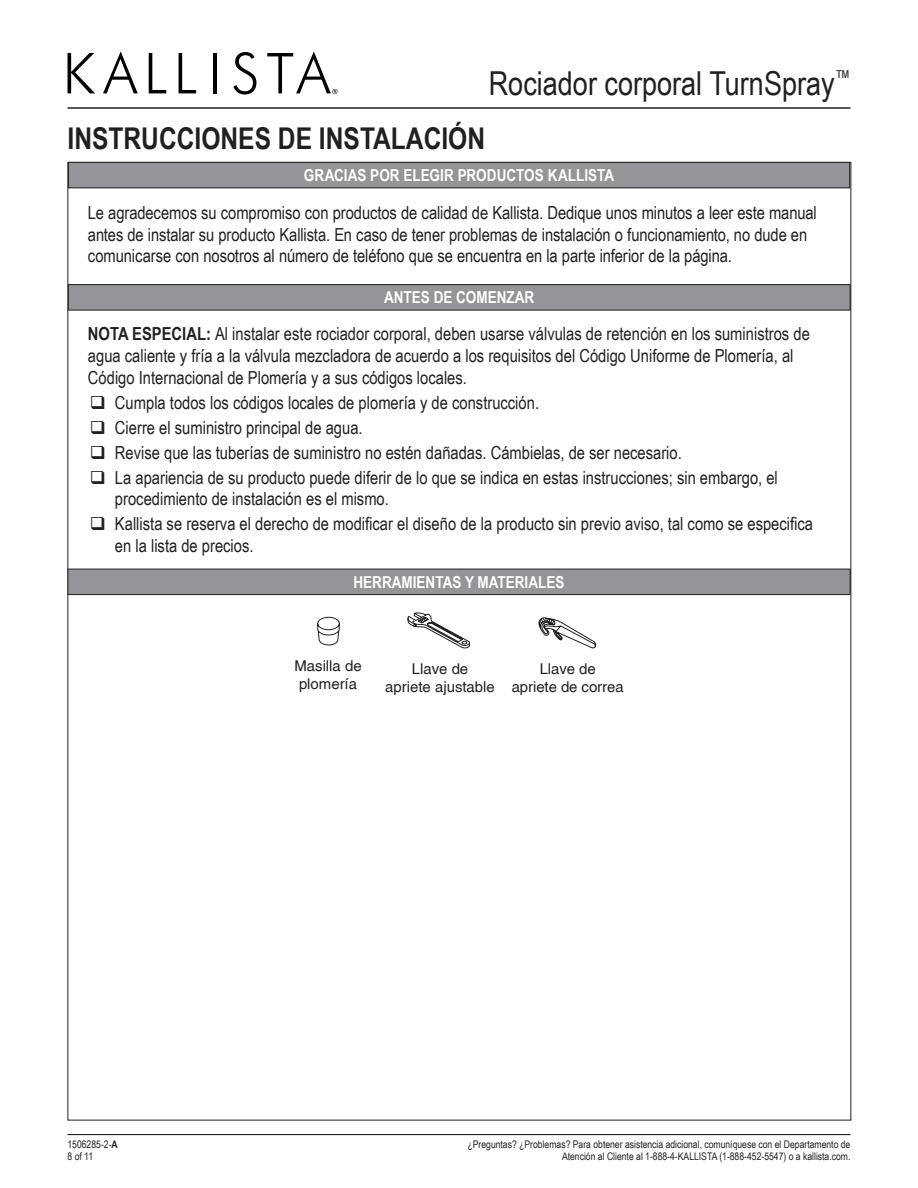
<style>
.page{position:relative;width:918px;height:1188px;background:#fff}
.page>*{position:absolute;margin:0;border:0;box-sizing:border-box;transform-origin:0 0}
.t1{font:33px "Arial Narrow";color:#231f20}
.t2{font:700 30px "Arial Narrow";color:#231f20}
.Body{font:18px/21.6px "Arial Narrow";color:#231f20}
.Install_Steps{font:18px/21.6px "Arial Narrow";color:#231f20}
.Section_Heading{font:700 16.5px "Arial Narrow";color:#fff}
.Caution_Line{font:700 16.5px "Arial Narrow";color:#fff}
.t3{font:15px/17.9px "Helvetica";color:#231f20;text-align:center}
.t4{font:10.5px/12.6px "Arial Narrow";color:#231f20}
.s1{font-weight:700}
</style>
<div class="page">
<svg style="left:68px;top:53px;width:27px;height:40px"></svg>
<svg style="left:103px;top:51px;width:35px;height:42px"></svg>
<svg style="left:149px;top:53px;width:17px;height:40px"></svg>
<svg style="left:179px;top:53px;width:17px;height:40px"></svg>
<hr style="left:213px;top:53px;width:4px;height:40px;background:#000">
<svg style="left:233px;top:52px;width:23px;height:42px"></svg>
<svg style="left:267px;top:51px;width:70px;height:43px"></svg>
<hr style="left:68px;top:107px;width:782px;height:2px;background:#231f20">
<hr style="left:68px;top:1134px;width:782px;height:1px;background:#231f20">
<div style="left:68px;top:162px;width:782px;height:26px;background:#939598"></div>
<div style="left:68px;top:162px;width:782px;height:26px;border:1px solid #231f20"></div>
<div style="left:68px;top:285px;width:782px;height:25px;background:#939598"></div>
<div style="left:68px;top:284px;width:782px;height:26px;border:1px solid #231f20"></div>
<div style="left:68px;top:569px;width:782px;height:26px;background:#939598"></div>
<div style="left:68px;top:569px;width:782px;height:26px;border:1px solid #231f20"></div>
<svg style="left:407px;top:613px;width:63px;height:35px"></svg>
<svg style="left:538px;top:617px;width:59px;height:32px"></svg>
<svg style="left:317px;top:617px;width:23px;height:29px"></svg>
<h1 class="t1" style="left:489px;top:59px;width:363px">Rociador corporal TurnSpray<sup>™</sup></h1>
<h2 class="t2" style="left:68px;top:115px;width:419px">INSTRUCCIONES DE INSTALACIÓN</h2>
<p class="Caution_Line" style="left:304px;top:163px;width:312px">GRACIAS POR ELEGIR PRODUCTOS KALLISTA</p>
<p class="Body" style="left:88px;top:201px;width:730px">Le agradecemos su compromiso con productos de calidad de Kallista. Dedique unos minutos a leer este manual antes de instalar su producto Kallista. En caso de tener problemas de instalación o funcionamiento, no dude en comunicarse con nosotros al número de teléfono que se encuentra en la parte inferior de la página.</p>
<p class="Section_Heading" style="left:384px;top:285px;width:152px">ANTES DE COMENZAR</p>
<p class="Install_Steps" style="left:88px;top:323px;width:723px"><span class="s1">NOTA ESPECIAL:</span> Al instalar este rociador corporal, deben usarse válvulas de retención en los suministros de agua caliente y fría a la válvula mezcladora de acuerdo a los requisitos del Código Uniforme de Plomería, al<br>Código Internacional de Plomería y a sus códigos locales.</p>
<p class="Body" style="left:115px;top:391px;width:426px">Cumpla todos los códigos locales de plomería y de construcción.</p>
<p class="Body" style="left:115px;top:416px;width:249px">Cierre el suministro principal de agua.</p>
<p class="Body" style="left:115px;top:441px;width:568px">Revise que las tuberías de suministro no estén dañadas. Cámbielas, de ser necesario.</p>
<p class="Body" style="left:115px;top:466px;width:664px">La apariencia de su producto puede diferir de lo que se indica en estas instrucciones; sin embargo, el procedimiento de instalación es el mismo.</p>
<p class="Body" style="left:115px;top:512px;width:700px">Kallista se reserva el derecho de modificar el diseño de la producto sin previo aviso, tal como se especifica en la lista de precios.</p>
<p class="Section_Heading" style="left:354px;top:570px;width:213px">HERRAMIENTAS Y MATERIALES</p>
<p class="t3" style="left:294px;top:657px;width:69px">Masilla de plomería</p>
<p class="t3" style="left:385px;top:660px;width:111px">Llave de<br>apriete ajustable</p>
<p class="t3" style="left:512px;top:660px;width:113px">Llave de<br>apriete de correa</p>
<p class="t4" style="left:68px;top:1137px;width:52px">1506285-2-<span class="s1">A<br></span>8 of 11</p>
<p class="t4" style="left:468px;top:1137px;width:384px;text-align:right">¿Preguntas? ¿Problemas? Para obtener asistencia adicional, comuníquese con el Departamento de<br>Atención al Cliente al 1-888-4-KALLISTA (1-888-452-5547) o a kallista.com.</p>
</div>
